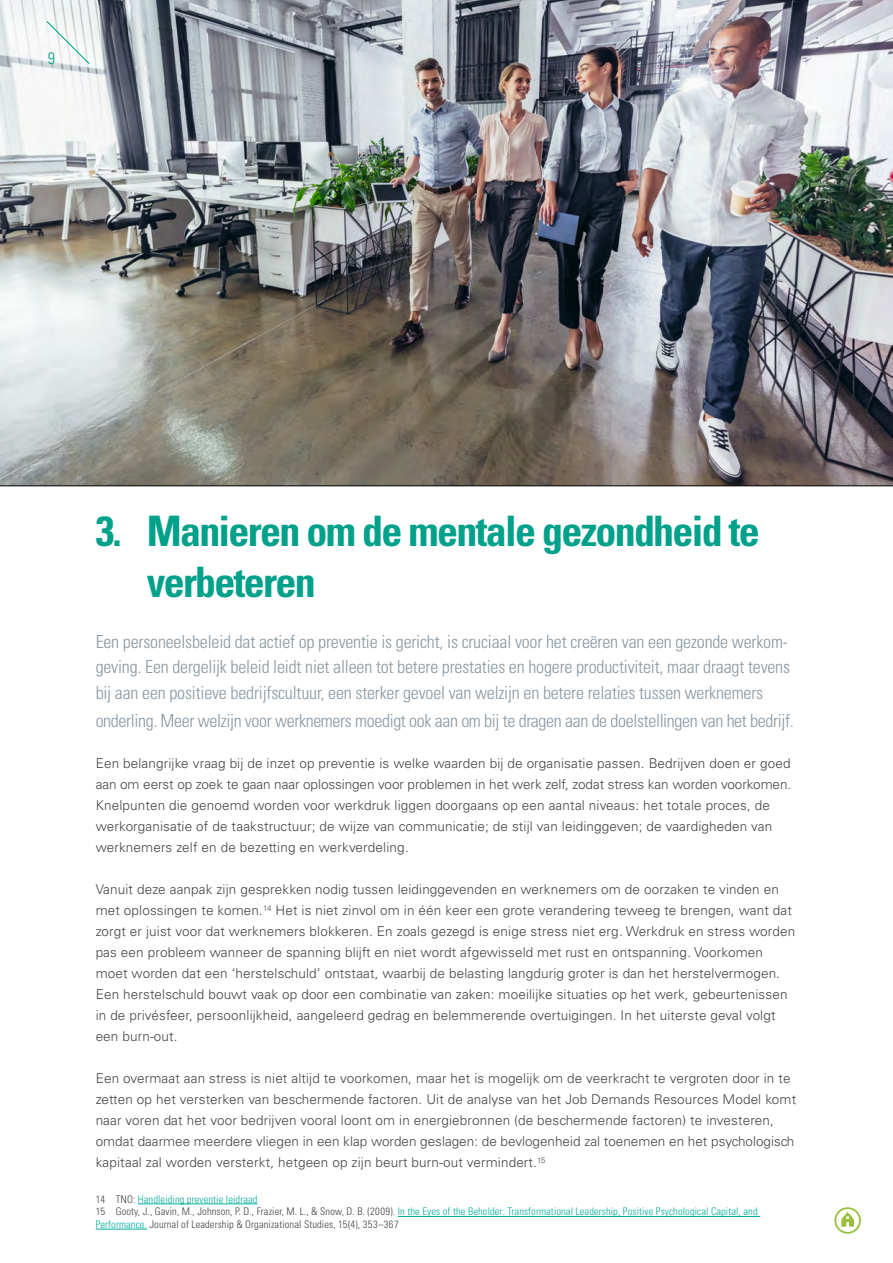
<style>
.page{position:relative;width:893px;height:1263px;background:#fff}
.page>*{position:absolute;margin:0;border:0;box-sizing:border-box;transform-origin:0 0}
.t1{font:700 condensed 42px/50.4px "Univers LT Std";letter-spacing:-.04em;color:#00a18a}
.t2{font:300 condensed 18px/25.5px "Univers LT Std";letter-spacing:-.01em;color:#8a97a1}
.t3{font:300 condensed 16.5px "Univers LT Std";color:#00a18a}
.t4{font:300 13.5px/21px "Univers LT Std";letter-spacing:.01em;color:#454347}
.t5{font:300 condensed 10.5px/12.6px "Univers LT Std";letter-spacing:.01em;color:#454347}
.s1{color:#00ae9b}
</style>
<div class="page">
<hr style="left:138px;top:1203px;width:120px;height:1px;background:#00ae9b">
<hr style="left:398px;top:1216px;width:362px;height:1px;background:#00ae9b">
<hr style="left:96px;top:1229px;width:51px;height:1px;background:#00ae9b">
<img style="left:0;top:0;width:893px;height:486px">
<svg style="left:841px;top:1212px;width:13px;height:15px"></svg>
<div style="left:834px;top:1207px;width:27px;height:27px;border:2px solid #96c139;border-radius:50%"></div>
<svg style="left:45px;top:20px;width:46px;height:45px"></svg>
<p class="t3" style="left:48px;top:48px;width:9px">9</p>
<h1 class="t1" style="left:147px;top:506px;width:615px;text-indent:-51px">3. Manieren om de mentale gezondheid te verbeteren</h1>
<p class="t2" style="left:96px;top:628px;width:696px">Een personeelsbeleid dat actief op preventie is gericht, is cruciaal voor het creëren van een gezonde werkom&shy;geving. Een dergelijk beleid leidt niet alleen tot betere prestaties en hogere productiviteit, maar draagt tevens bij aan een positieve bedrijfscultuur, een sterker gevoel van welzijn en betere relaties tussen werknemers</p>
<h2 class="t2" style="left:96px;top:708px;width:699px">onderling. Meer welzijn voor werknemers moedigt ook aan om bij te dragen aan de doelstellingen van het bedrijf.</h2>
<p class="t4" style="left:96px;top:753px;width:697px">Een belangrijke vraag bij de inzet op preventie is welke waarden bij de organisatie passen. Bedrijven doen er goed aan om eerst op zoek te gaan naar oplossingen voor problemen in het werk zelf, zodat stress kan worden voorkomen.<br>Knelpunten die genoemd worden voor werkdruk liggen doorgaans op een aantal niveaus: het totale proces, de werkorganisatie of de taakstructuur; de wijze van communicatie; de stijl van leidinggeven; de vaardigheden van werknemers zelf en de bezetting en werkverdeling.</p>
<p class="t4" style="left:96px;top:879px;width:701px">Vanuit deze aanpak zijn gesprekken nodig tussen leidinggevenden en werknemers om de oorzaken te vinden en met oplossingen te komen.<sup>14</sup> Het is niet zinvol om in één keer een grote verandering teweeg te brengen, want dat zorgt er juist voor dat werknemers blokkeren. En zoals gezegd is enige stress niet erg. Werkdruk en stress worden pas een probleem wanneer de spanning blijft en niet wordt afgewisseld met rust en ontspanning. Voorkomen moet worden dat een ‘herstelschuld’ ontstaat, waarbij de belasting langdurig groter is dan het herstelvermogen.<br>Een herstelschuld bouwt vaak op door een combinatie van zaken: moeilijke situaties op het werk, gebeurtenissen in de privésfeer, persoonlijkheid, aangeleerd gedrag en belemmerende overtuigingen. In het uiterste geval volgt een burn-out.</p>
<p class="t4" style="left:96px;top:1068px;width:702px">Een overmaat aan stress is niet altijd te voorkomen, maar het is mogelijk om de veerkracht te vergroten door in te zetten op het versterken van beschermende factoren. Uit de analyse van het Job Demands Resources Model komt naar voren dat het voor bedrijven vooral loont om in energiebronnen (de beschermende factoren) te investeren, omdat daarmee meerdere vliegen in een klap worden geslagen: de bevlogenheid zal toenemen en het psychologisch kapitaal zal worden versterkt, hetgeen op zijn beurt burn-out vermindert.<sup>15</sup></p>
<p class="t5" style="left:96px;top:1193px;width:663px">14 TNO: <span class="s1">Handleiding preventie leidraad<br></span>15 Gooty, J., Gavin, M., Johnson, P. D., Frazier, M. L., &amp; Snow, D. B. (2009). <span class="s1">In the Eyes of the Beholder: Transformational Leadership, Positive Psychological Capital, and<br>Performance.</span> Journal of Leadership &amp; Organizational Studies, 15(4), 353–367</p>
</div>
